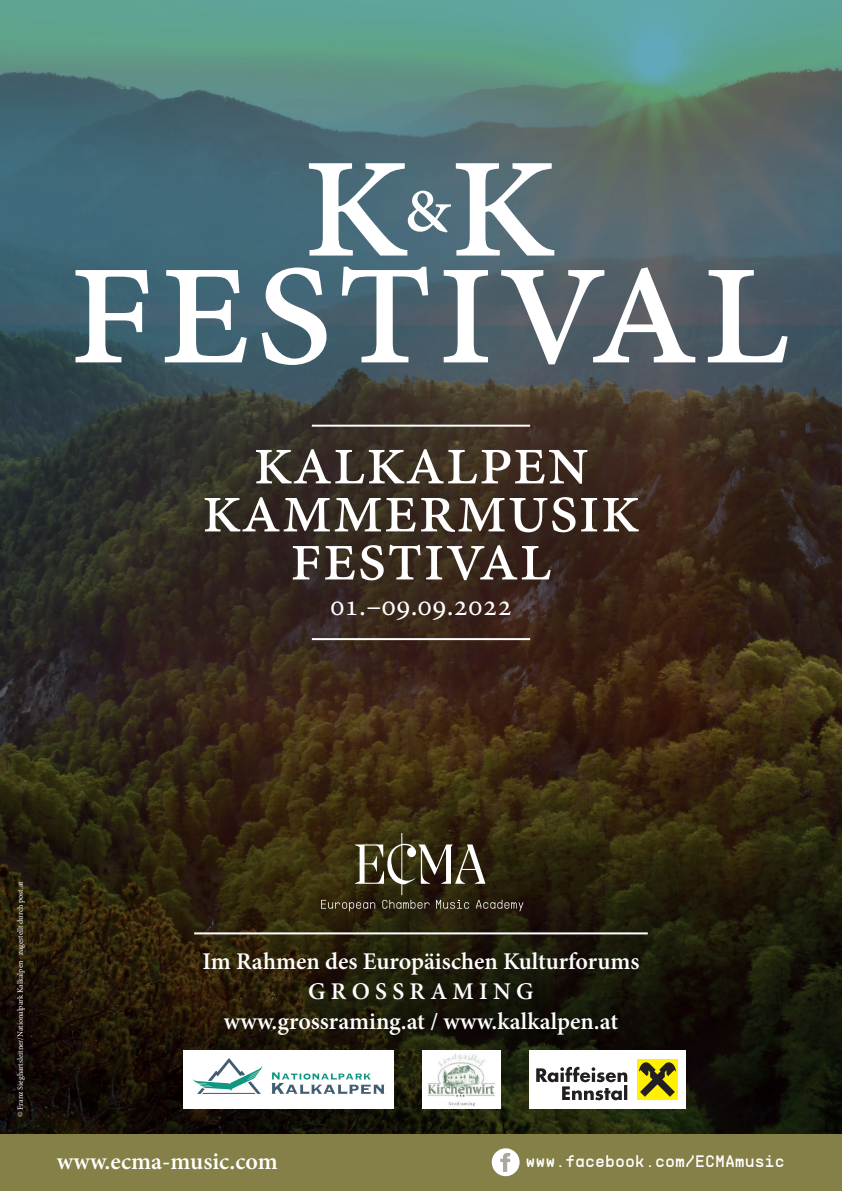
<style>
.page{position:relative;width:842px;height:1191px;background:#fff}
.page>*{position:absolute;margin:0;border:0;box-sizing:border-box;transform-origin:0 0}
.t1{font:198.8px "Minion Pro";color:#fff}
.t2{font:79.6px "Minion Pro";color:#fff}
.t3{font:72px "Minion Pro";color:#fff}
.t4{font:30px "Minion Pro";color:#fff}
.t5{font:600 24px/30px "Minion Pro";color:#fff;text-align:center}
.t6{font:16.6px "Supply";color:#fff}
.t7{font:8px "Minion Pro";letter-spacing:-.01em;color:#fff}
</style>
<div class="page">
<img style="left:0;top:0;width:842px;height:1134px">
<hr style="left:194px;top:932px;width:454px;height:2px;background:#fff">
<div style="left:0;top:1134px;width:842px;height:57px;background:#848047"></div>
<hr style="left:312px;top:425px;width:218px;height:2px;background:#fff">
<hr style="left:312px;top:638px;width:218px;height:2px;background:#fff">
<div style="left:183px;top:1050px;width:211px;height:58px;background:#fff"></div>
<svg style="left:271px;top:1072px;width:113px;height:22px"></svg>
<svg style="left:193px;top:1058px;width:70px;height:36px"></svg>
<div style="left:529px;top:1050px;width:156px;height:58px;background:#fff"></div>
<div style="left:637px;top:1059px;width:41px;height:41px;background:#fff101"></div>
<svg style="left:536px;top:1066px;width:91px;height:34px"></svg>
<svg style="left:639px;top:1062px;width:37px;height:34px"></svg>
<img style="left:422px;top:1050px;width:79px;height:58px">
<div style="left:492px;top:1148px;width:28px;height:28px;background:#fff;border-radius:50%"></div>
<svg style="left:500px;top:1153px;width:10px;height:18px"></svg>
<svg style="left:321px;top:833px;width:202px;height:78px;background:#463e28"></svg>
<h1 class="t1" style="left:300px;top:59px;width:259px">kk</h1>
<h2 class="t2" style="left:404px;top:152px;width:51px">&amp;</h2>
<h1 class="t1" style="left:67px;top:166px;width:726px">festival</h1>
<h3 class="t3" style="left:253px;top:412px;width:337px">kalkalpen</h3>
<h3 class="t3" style="left:202px;top:460px;width:440px">kammermusik</h3>
<h3 class="t3" style="left:290px;top:508px;width:264px">festival</h3>
<p class="t4" style="left:330px;top:586px;width:183px">01.–09.09.2022</p>
<p class="t7" style="left:15px;top:1117px;width:237px;rotate:-90deg">© Franz Sieghartsleitner/Nationalpark Kalkalpen · zugestellt durch post.at</p>
<p class="t5" style="left:202px;top:946px;width:439px">Im Rahmen des Europäischen Kulturforums<br>G R O S S R A M I N G<br>www.grossraming.at / www.kalkalpen.at</p>
<p class="t5" style="left:57px;top:1145px;width:223px">www.ecma-music.com</p>
<p class="t6" style="left:525px;top:1150px;width:261px">www.facebook.com/ECMAmusic</p>
</div>
